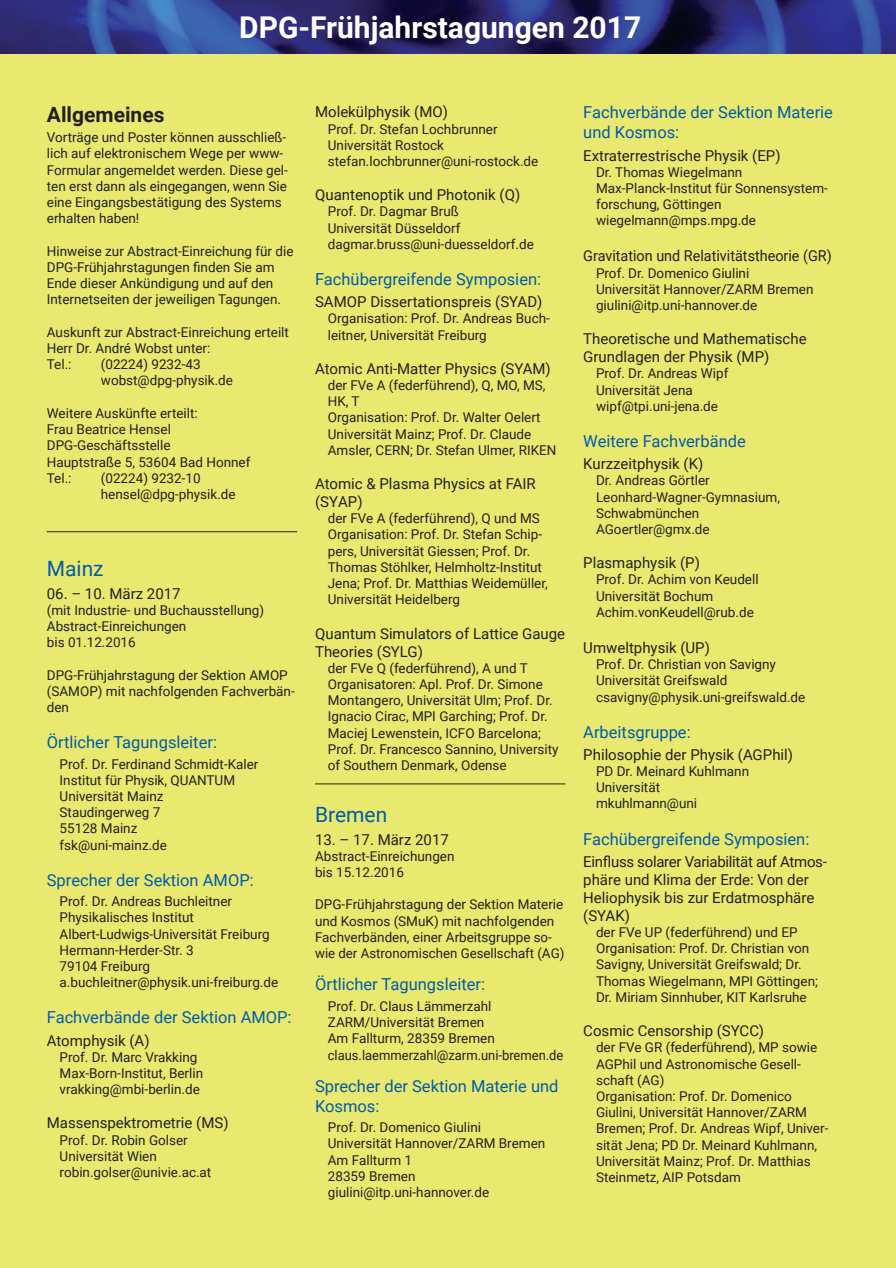
<style>
.page{position:relative;width:896px;height:1268px;background:#fff}
.page>*{position:absolute;margin:0;border:0;box-sizing:border-box;transform-origin:0 0}
.t1{font:700 30px "Roboto";color:#fff}
.t2{font:700 21px "Roboto";color:#231f20}
.t3{font:21px "Roboto";color:#015aaa}
.t4{font:16.5px/19.8px "Roboto";color:#015aaa}
.t5{font:15px/18px "Roboto";color:#231f20}
.t6{font:15px "Roboto";color:#231f20;scale:.96 1}
.t7{font:13.5px/16.2px "Roboto";color:#231f20}
</style>
<div class="page">
<div style="left:0;top:0;width:896px;height:1267px;background:#e9e96f"></div>
<img style="left:0;top:0;width:896px;height:54px">
<hr style="left:47px;top:531px;width:250px;height:1px;background:#231f20">
<hr style="left:315px;top:783px;width:250px;height:1px;background:#231f20">
<svg style="left:0;top:0;width:5px;height:4px"></svg>
<h1 class="t1" style="left:239px;top:6px;width:404px">DPG-Frühjahrstagungen 2017</h1>
<h2 class="t2" style="left:47px;top:100px;width:119px">Allgemeines</h2>
<p class="t7" style="left:47px;top:129px;width:243px">Vorträge und Poster können ausschließ&shy;lich auf elektronischem Wege per www-Formular angemeldet werden. Diese gel&shy;ten erst dann als eingegangen, wenn Sie eine Eingangsbestätigung des Systems erhalten haben!</p>
<p class="t7" style="left:47px;top:242px;width:248px">Hinweise zur Abstract-Einreichung für die DPG-Frühjahrstagungen finden Sie am Ende dieser Ankündigung und auf den Internetseiten der jeweiligen Tagungen.</p>
<p class="t7" style="left:47px;top:323px;width:244px">Auskunft zur Abstract-Einreichung erteilt<br>Herr Dr. André Wobst unter:<br>Tel.:</p>
<p class="t7" style="left:101px;top:356px;width:134px">(02224) 9232-43 wobst@dpg-physik.de</p>
<p class="t7" style="left:47px;top:404px;width:205px">Weitere Auskünfte erteilt:<br>Frau Beatrice Hensel<br>DPG-Geschäftsstelle<br>Hauptstraße 5, 53604 Bad Honnef<br>Tel.:</p>
<p class="t7" style="left:101px;top:469px;width:136px">(02224) 9232-10 hensel@dpg-physik.de</p>
<h2 class="t3" style="left:47px;top:554px;width:58px">Mainz</h2>
<p class="t5" style="left:47px;top:583px;width:135px">06. – 10. März 2017</p>
<p class="t7" style="left:47px;top:601px;width:219px">(mit Industrie- und Buchausstellung)<br>Abstract-Einreichungen<br>bis 01.12.2016</p>
<p class="t7" style="left:47px;top:666px;width:249px">DPG-Frühjahrstagung der Sektion AMOP (SAMOP) mit nachfolgenden Fachverbän&shy;den</p>
<p class="t4" style="left:47px;top:731px;width:172px">Örtlicher Tagungsleiter:</p>
<p class="t7" style="left:60px;top:755px;width:200px">Prof. Dr. Ferdinand Schmidt-Kaler<br>Institut für Physik, QUANTUM<br>Universität Mainz<br>Staudingerweg 7<br>55128 Mainz<br>fsk@uni-mainz.de</p>
<p class="t4" style="left:47px;top:869px;width:208px">Sprecher der Sektion AMOP:</p>
<p class="t7" style="left:60px;top:892px;width:220px">Prof. Dr. Andreas Buchleitner<br>Physikalisches Institut<br>Albert-Ludwigs-Universität Freiburg<br>Hermann-Herder-Str. 3<br>79104 Freiburg a.buchleitner@physik.uni-freiburg.de</p>
<p class="t4" style="left:47px;top:1006px;width:246px">Fachverbände der Sektion AMOP:</p>
<p class="t5" style="left:47px;top:1030px;width:104px">Atomphysik (A)</p>
<p class="t7" style="left:60px;top:1048px;width:145px">Prof. Dr. Marc Vrakking<br>Max-Born-Institut, Berlin vrakking@mbi-berlin.de</p>
<p class="t5" style="left:47px;top:1113px;width:183px">Massenspektrometrie (MS)</p>
<p class="t7" style="left:60px;top:1130px;width:153px">Prof. Dr. Robin Golser<br>Universität Wien robin.golser@univie.ac.at</p>
<p class="t5" style="left:315px;top:102px;width:135px">Molekülphysik (MO)</p>
<p class="t7" style="left:328px;top:120px;width:212px">Prof. Dr. Stefan Lochbrunner<br>Universität Rostock stefan.lochbrunner@uni-rostock.de</p>
<p class="t5" style="left:315px;top:185px;width:207px">Quantenoptik und Photonik (Q)</p>
<p class="t7" style="left:328px;top:203px;width:208px">Prof. Dr. Dagmar Bruß<br>Universität Düsseldorf dagmar.bruss@uni-duesseldorf.de</p>
<p class="t4" style="left:315px;top:268px;width:228px">Fachübergreifende Symposien:</p>
<p class="t5" style="left:315px;top:292px;width:229px">SAMOP Dissertationspreis (SYAD)</p>
<p class="t7" style="left:328px;top:310px;width:224px">Organisation: Prof. Dr. Andreas Buch&shy;leitner, Universität Freiburg</p>
<p class="t5" style="left:315px;top:359px;width:237px">Atomic Anti-Matter Physics (SYAM)</p>
<p class="t7" style="left:328px;top:376px;width:230px">der FVe A (federführend), Q, MO, MS,<br>HK, T<br>Organisation: Prof. Dr. Walter Oelert<br>Universität Mainz; Prof. Dr. Claude<br>Amsler, CERN; Dr. Stefan Ulmer, RIKEN</p>
<p class="t5" style="left:315px;top:474px;width:222px">Atomic &amp; Plasma Physics at FAIR (SYAP)</p>
<p class="t7" style="left:328px;top:509px;width:221px">der FVe A (federführend), Q und MS Organisation: Prof. Dr. Stefan Schip&shy;pers, Universität Giessen; Prof. Dr.<br>Thomas Stöhlker, Helmholtz-Institut Jena; Prof. Dr. Matthias Weidemüller, Universität Heidelberg</p>
<p class="t5" style="left:315px;top:623px;width:252px">Quantum Simulators of Lattice Gauge<br>Theories (SYLG)</p>
<p class="t7" style="left:328px;top:659px;width:232px">der FVe Q (federführend), A und T Organisatoren: Apl. Prof. Dr. Simone Montangero, Universität Ulm; Prof. Dr.<br>Ignacio Cirac, MPI Garching; Prof. Dr.<br>Maciej Lewenstein, ICFO Barcelona; Prof. Dr. Francesco Sannino, University of Southern Denmark, Odense</p>
<h2 class="t3" style="left:315px;top:799px;width:74px">Bremen</h2>
<p class="t5" style="left:315px;top:829px;width:135px">13. – 17. März 2017</p>
<p class="t7" style="left:315px;top:847px;width:141px">Abstract-Einreichungen bis 15.12.2016</p>
<p class="t7" style="left:315px;top:895px;width:251px">DPG-Frühjahrstagung der Sektion Materie und Kosmos (SMuK) mit nachfolgenden Fachverbänden, einer Arbeitsgruppe so&shy;wie der Astronomischen Gesellschaft (AG)</p>
<p class="t4" style="left:315px;top:973px;width:172px">Örtlicher Tagungsleiter:</p>
<p class="t7" style="left:328px;top:997px;width:237px">Prof. Dr. Claus Lämmerzahl<br>ZARM/Universität Bremen<br>Am Fallturm, 28359 Bremen claus.laemmerzahl@zarm.uni-bremen.de</p>
<p class="t4" style="left:315px;top:1075px;width:245px">Sprecher der Sektion Materie und<br>Kosmos:</p>
<p class="t7" style="left:328px;top:1118px;width:219px">Prof. Dr. Domenico Giulini<br>Universität Hannover/ZARM Bremen<br>Am Fallturm 1<br>28359 Bremen giulini@itp.uni-hannover.de</p>
<p class="t4" style="left:583px;top:102px;width:251px">Fachverbände der Sektion Materie und Kosmos:</p>
<p class="t5" style="left:583px;top:145px;width:199px">Extraterrestrische Physik (EP)</p>
<p class="t7" style="left:596px;top:163px;width:233px">Dr. Thomas Wiegelmann<br>Max-Planck-Institut für Sonnensystem&shy;forschung, Göttingen wiegelmann@mps.mpg.de</p>
<p class="t6" style="left:583px;top:245px;width:260px">Gravitation und Relativitätstheorie (GR)</p>
<p class="t7" style="left:596px;top:264px;width:219px">Prof. Dr. Domenico Giulini<br>Universität Hannover/ZARM Bremen giulini@itp.uni-hannover.de</p>
<p class="t5" style="left:583px;top:329px;width:225px">Theoretische und Mathematische<br>Grundlagen der Physik (MP)</p>
<p class="t7" style="left:596px;top:365px;width:134px">Prof. Dr. Andreas Wipf<br>Universität Jena wipf@tpi.uni-jena.de</p>
<p class="t4" style="left:583px;top:430px;width:164px">Weitere Fachverbände</p>
<p class="t5" style="left:583px;top:454px;width:122px">Kurzzeitphysik (K)</p>
<p class="t7" style="left:596px;top:472px;width:186px">Dr. Andreas Görtler<br>Leonhard-Wagner-Gymnasium,<br>Schwabmünchen<br>AGoertler@gmx.de</p>
<p class="t5" style="left:583px;top:553px;width:118px">Plasmaphysik (P)</p>
<p class="t7" style="left:596px;top:571px;width:164px">Prof. Dr. Achim von Keudell<br>Universität Bochum<br>Achim.vonKeudell@rub.de</p>
<p class="t5" style="left:583px;top:638px;width:128px">Umweltphysik (UP)</p>
<p class="t7" style="left:596px;top:655px;width:211px">Prof. Dr. Christian von Savigny<br>Universität Greifswald csavigny@physik.uni-greifswald.de</p>
<p class="t4" style="left:583px;top:721px;width:109px">Arbeitsgruppe:</p>
<p class="t5" style="left:583px;top:744px;width:211px">Philosophie der Physik (AGPhil)</p>
<p class="t7" style="left:596px;top:762px;width:155px">PD Dr. Meinard Kuhlmann<br>Universität mkuhlmann@uni</p>
<p class="t4" style="left:583px;top:828px;width:228px">Fachübergreifende Symposien:</p>
<p class="t5" style="left:583px;top:851px;width:245px">Einfluss solarer Variabilität auf Atmos&shy;phäre und Klima der Erde: Von der<br>Heliophysik bis zur Erdatmosphäre (SYAK)</p>
<p class="t7" style="left:596px;top:923px;width:223px">der FVe UP (federführend) und EP Organisation: Prof. Dr. Christian von Savigny, Universität Greifswald; Dr.<br>Thomas Wiegelmann, MPI Göttingen; Dr. Miriam Sinnhuber, KIT Karlsruhe</p>
<p class="t5" style="left:583px;top:1020px;width:182px">Cosmic Censorship (SYCC)</p>
<p class="t7" style="left:596px;top:1038px;width:234px">der FVe GR (federführend), MP sowie<br>AGPhil und Astronomische Gesell&shy;schaft (AG)<br>Organisation: Prof. Dr. Domenico<br>Giulini, Universität Hannover/ZARM<br>Bremen; Prof. Dr. Andreas Wipf, Univer&shy;sität Jena; PD Dr. Meinard Kuhlmann,<br>Universität Mainz; Prof. Dr. Matthias<br>Steinmetz, AIP Potsdam</p>
</div>
